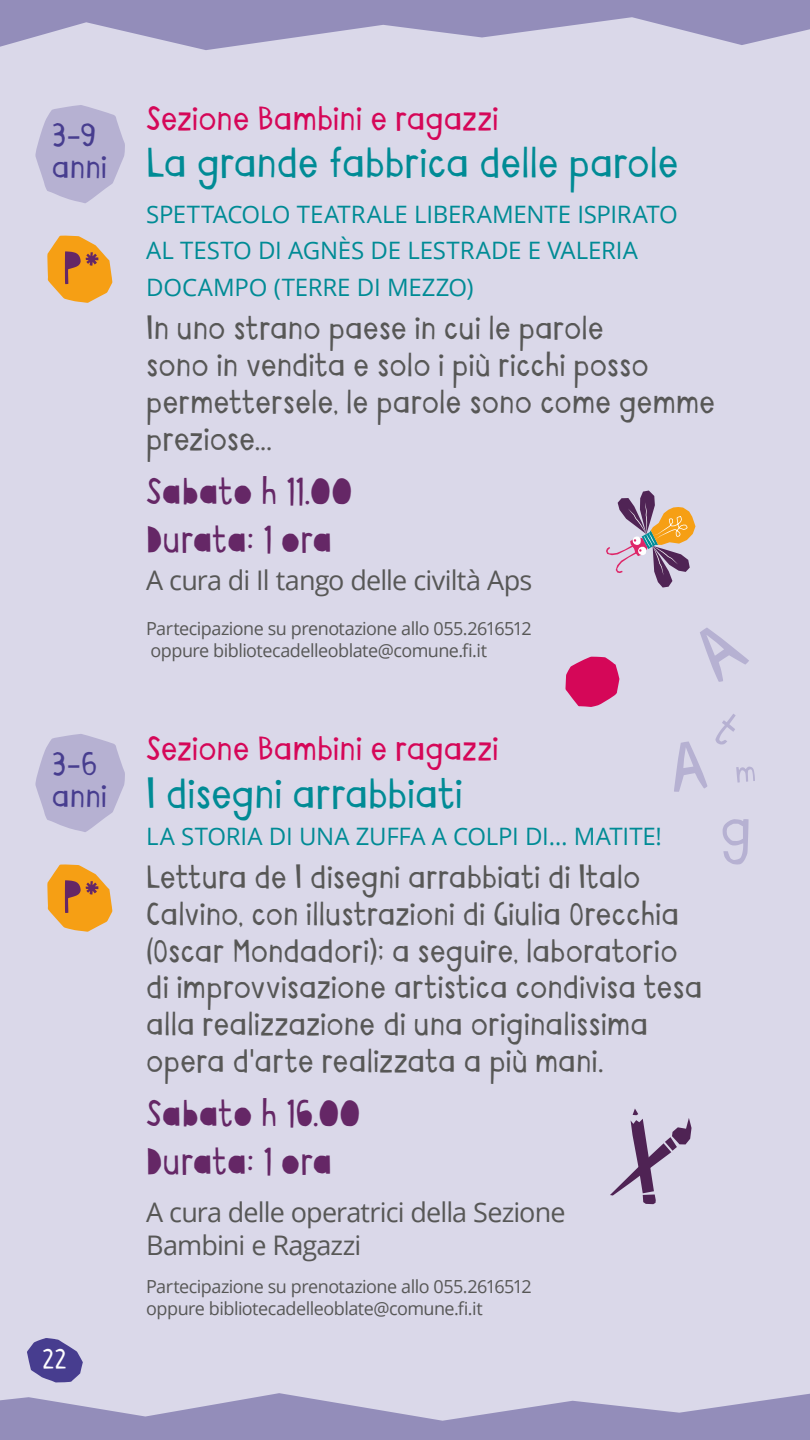
<style>
.page{position:relative;width:810px;height:1440px;background:#dad8e9}
.page>*{position:absolute;margin:0;border:0;box-sizing:border-box;transform-origin:0 0}
.t1{font:39.9px "Paper Cuts";color:#008b95}
.t2{font:900 35.25px/48px "Paper Cuts";letter-spacing:-.005em;color:#652766}
.t3{font:32.25px "Paper Cuts";letter-spacing:-.005em;color:#d50758}
.t4{font:30.9px/32.2px "Paper Cuts";letter-spacing:.01em;color:#473d8f}
.t5{font:30.75px/36.9px "Paper Cuts";color:#575756}
.t6{font:27px/32.4px "Open Sans";letter-spacing:-.035em;color:#575756}
.t7{font:900 24.75px "Paper Cuts";color:#fff}
.t8{font:24px/36.8px "Open Sans";letter-spacing:-.005em;color:#008b95}
.t9{font:18px/21.6px "Open Sans";letter-spacing:-.03em;color:#575756}
</style>
<div class="page">
<svg style="left:27px;top:1338px;width:56px;height:45px"></svg>
<svg style="left:0;top:1393px;width:810px;height:47px"></svg>
<svg style="left:0;top:0;width:810px;height:50px;fill:#938dba"></svg>
<svg style="left:565px;top:657px;width:55px;height:50px"></svg>
<svg style="left:35px;top:105px;width:90px;height:98px"></svg>
<svg style="left:35px;top:734px;width:90px;height:98px"></svg>
<svg style="left:47px;top:235px;width:65px;height:68px"></svg>
<svg style="left:47px;top:864px;width:65px;height:68px"></svg>
<svg style="left:606px;top:491px;width:90px;height:97px"></svg>
<svg style="left:700px;top:628px;width:49px;height:54px"></svg>
<svg style="left:610px;top:1109px;width:82px;height:95px"></svg>
<svg style="left:715px;top:714px;width:21px;height:31px"></svg>
<svg style="left:736px;top:767px;width:19px;height:16px"></svg>
<svg style="left:674px;top:741px;width:33px;height:51px"></svg>
<svg style="left:723px;top:819px;width:26px;height:46px"></svg>
<p class="t4" style="left:52px;top:121px;width:57px">3-9 anni</p>
<p class="t4" style="left:52px;top:750px;width:57px">3-6 anni</p>
<p class="t7" style="left:42px;top:1344px;width:26px">22</p>
<p class="t3" style="left:146px;top:99px;width:354px">Sezione Bambini e ragazzi</p>
<p class="t1" style="left:146px;top:140px;width:534px">La grande fabbrica delle parole</p>
<p class="t8" style="left:146px;top:195px;width:533px">SPETTACOLO TEATRALE LIBERAMENTE ISPIRATO<br>AL TESTO DI AGNÈS DE LESTRADE E VALERIA<br>DOCAMPO (TERRE DI MEZZO)</p>
<p class="t5" style="left:146px;top:312px;width:571px">In uno strano paese in cui le parole<br>sono in vendita e solo i più ricchi posso permettersele, le parole sono come gemme preziose...</p>
<p class="t2" style="left:146px;top:470px;width:208px">Sabato h 11.00<br>Durata: 1 ora</p>
<p class="t6" style="left:146px;top:563px;width:388px">A cura di Il tango delle civiltà Aps</p>
<p class="t9" style="left:146px;top:617px;width:387px">Partecipazione su prenotazione allo 055.2616512 oppure bibliotecadelleoblate@comune.fi.it</p>
<p class="t3" style="left:146px;top:730px;width:354px">Sezione Bambini e ragazzi</p>
<p class="t1" style="left:146px;top:770px;width:318px">I disegni arrabbiati</p>
<p class="t8" style="left:146px;top:817px;width:517px">LA STORIA DI UNA ZUFFA A COLPI DI… MATITE!</p>
<p class="t5" style="left:146px;top:861px;width:558px">Lettura de I disegni arrabbiati di Italo Calvino, con illustrazioni di Giulia Orecchia (Oscar Mondadori); a seguire, laboratorio di improvvisazione artistica condivisa tesa alla realizzazione di una originalissima opera d'arte realizzata a più mani.</p>
<p class="t2" style="left:146px;top:1092px;width:216px">Sabato h 16.00<br>Durata: 1 ora</p>
<p class="t6" style="left:146px;top:1196px;width:421px">A cura delle operatrici della Sezione<br>Bambini e Ragazzi</p>
<p class="t9" style="left:146px;top:1275px;width:387px">Partecipazione su prenotazione allo 055.2616512 oppure bibliotecadelleoblate@comune.fi.it</p>
</div>
